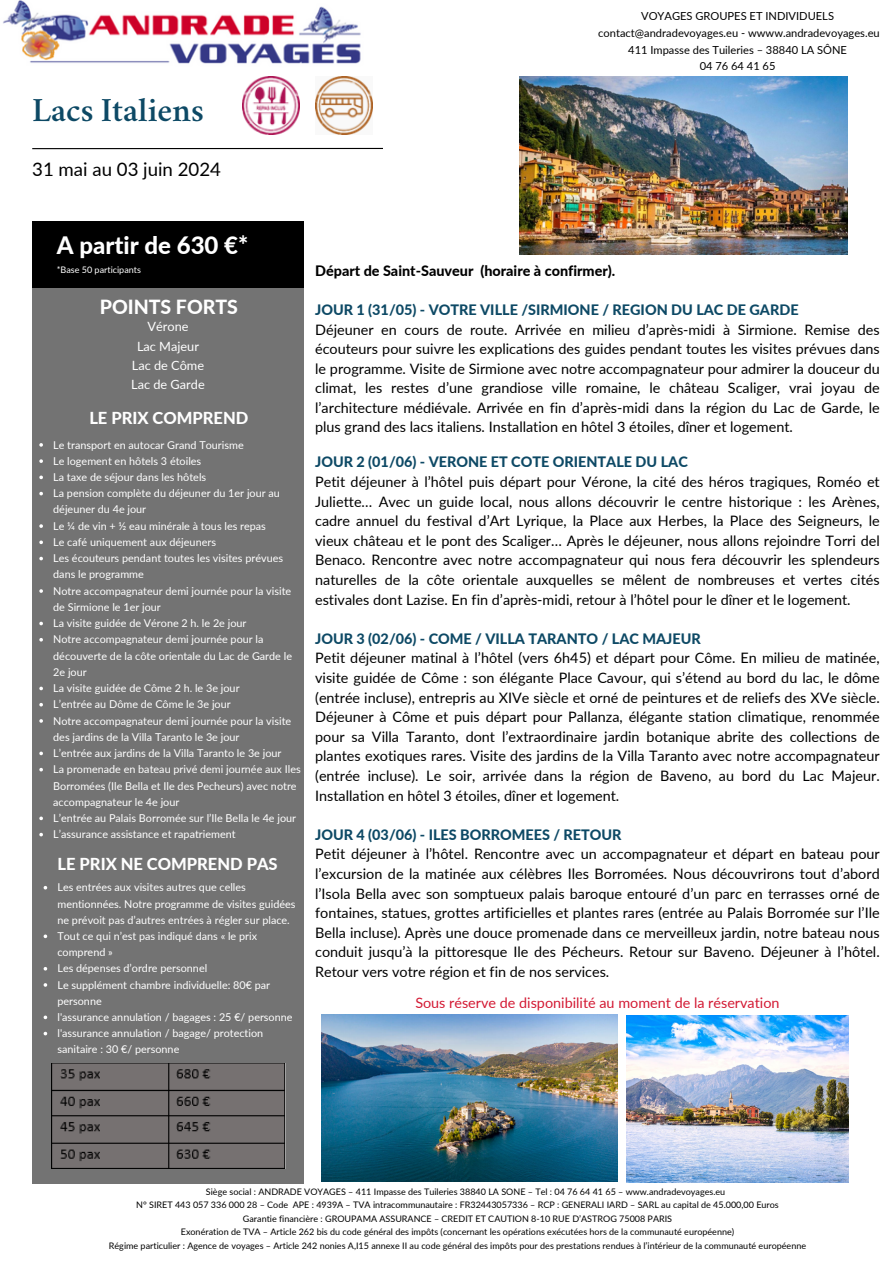
<style>
.page{position:relative;width:894px;height:1264px;background:#fff}
.page>*{position:absolute;margin:0;border:0;box-sizing:border-box;transform-origin:0 0}
.t1{font:600 34.05px "Crimson";color:#0d4965}
.t2{font:800 24px "Lato";color:#fff}
.t3{font:800 19.5px "Lato";color:#fff}
.t4{font:18.6px "Lato";color:#000}
.t5{font:800 16.5px "Lato";color:#fff}
.t6{font:14.4px/19.6px "Lato";color:#000;text-align:justify}
.t7{font:800 14.4px "Lato";color:#0d4965}
.t8{font:14.4px "Lato";color:#d31a34}
.t9{font:800 14.4px "Lato";color:#000}
.t10{font:12.75px "Lato";color:#fff}
.t11{font:11.1px "Lato";color:#000}
.t12{font:10.8px/16.2px "Lato";color:#fff}
.t13{font:9px "Lato";color:#000}
.t14{font:9px "Lato";color:#fff}
</style>
<div class="page">
<div style="left:32px;top:221px;width:271px;height:962px;background:#737373"></div>
<hr style="left:32px;top:148px;width:351px;height:1px;background:#000">
<img style="left:3px;top:0;width:358px;height:64px">
<div style="left:32px;top:221px;width:271px;height:67px;background:#000"></div>
<img style="left:242px;top:77px;width:57px;height:57px">
<img style="left:315px;top:77px;width:57px;height:57px">
<img style="left:321px;top:1014px;width:296px;height:167px">
<img style="left:626px;top:1015px;width:222px;height:166px">
<img style="left:519px;top:77px;width:328px;height:177px">
<img style="left:51px;top:1063px;width:234px;height:105px">
<svg style="left:39px;top:443px;width:4px;height:3px"></svg>
<svg style="left:39px;top:459px;width:4px;height:4px"></svg>
<svg style="left:39px;top:475px;width:4px;height:4px"></svg>
<svg style="left:39px;top:492px;width:4px;height:3px"></svg>
<svg style="left:39px;top:524px;width:4px;height:4px"></svg>
<svg style="left:39px;top:540px;width:4px;height:4px"></svg>
<svg style="left:39px;top:556px;width:4px;height:4px"></svg>
<svg style="left:39px;top:589px;width:4px;height:4px"></svg>
<svg style="left:39px;top:621px;width:4px;height:4px"></svg>
<svg style="left:39px;top:638px;width:4px;height:3px"></svg>
<svg style="left:39px;top:686px;width:4px;height:4px"></svg>
<svg style="left:39px;top:703px;width:4px;height:3px"></svg>
<svg style="left:39px;top:719px;width:4px;height:3px"></svg>
<svg style="left:39px;top:751px;width:4px;height:4px"></svg>
<svg style="left:39px;top:767px;width:4px;height:4px"></svg>
<svg style="left:39px;top:816px;width:4px;height:4px"></svg>
<svg style="left:39px;top:832px;width:4px;height:4px"></svg>
<svg style="left:44px;top:934px;width:3px;height:4px"></svg>
<svg style="left:44px;top:1015px;width:3px;height:4px"></svg>
<p class="t1" style="left:32px;top:97px;width:173px">Lacs Italiens</p>
<p class="t4" style="left:32px;top:158px;width:190px">31 mai au 03 juin 2024</p>
<p class="t11" style="left:641px;top:9px;width:194px">VOYAGES GROUPES ET INDIVIDUELS</p>
<p class="t11" style="left:598px;top:26px;width:283px">contact@andradevoyages.eu - wwww.andradevoyages.eu</p>
<p class="t11" style="left:628px;top:43px;width:220px">411 Impasse des Tuileries – 38840 LA SÔNE</p>
<p class="t11" style="left:699px;top:59px;width:77px">04 76 64 41 65</p>
<p class="t2" style="left:57px;top:230px;width:193px">A partir de 630 €*</p>
<p class="t14" style="left:57px;top:264px;width:86px">*Base 50 participants</p>
<p class="t3" style="left:100px;top:295px;width:140px">POINTS FORTS</p>
<p class="t10" style="left:147px;top:319px;width:43px">Vérone</p>
<p class="t10" style="left:137px;top:338px;width:63px">Lac Majeur</p>
<p class="t10" style="left:132px;top:357px;width:74px">Lac de Côme</p>
<p class="t10" style="left:131px;top:376px;width:75px">Lac de Garde</p>
<p class="t5" style="left:89px;top:408px;width:160px">LE PRIX COMPREND</p>
<p class="t12" style="left:53px;top:436px;width:192px">Le transport en autocar Grand Tourisme</p>
<p class="t12" style="left:53px;top:452px;width:149px">Le logement en hôtels 3 étoiles</p>
<p class="t12" style="left:53px;top:468px;width:154px">La taxe de séjour dans les hôtels</p>
<p class="t12" style="left:53px;top:485px;width:228px">La pension complète du déjeuner du 1er jour au déjeuner du 4e jour</p>
<p class="t12" style="left:53px;top:517px;width:214px">Le ¼ de vin + ½ eau minérale à tous les repas</p>
<p class="t12" style="left:53px;top:533px;width:164px">Le café uniquement aux déjeuners</p>
<p class="t12" style="left:53px;top:550px;width:231px">Les écouteurs pendant toutes les visites prévues dans le programme</p>
<p class="t12" style="left:53px;top:582px;width:239px">Notre accompagnateur demi journée pour la visite de Sirmione le 1er jour</p>
<p class="t12" style="left:53px;top:615px;width:195px">La visite guidée de Vérone 2 h. le 2e jour</p>
<p class="t12" style="left:53px;top:631px;width:240px">Notre accompagnateur demi journée pour la découverte de la côte orientale du Lac de Garde le<br>2e jour</p>
<p class="t12" style="left:53px;top:679px;width:188px">La visite guidée de Côme 2 h. le 3e jour</p>
<p class="t12" style="left:53px;top:696px;width:179px">L’entrée au Dôme de Côme le 3e jour</p>
<p class="t12" style="left:53px;top:712px;width:239px">Notre accompagnateur demi journée pour la visite des jardins de la Villa Taranto le 3e jour</p>
<p class="t12" style="left:53px;top:744px;width:230px">L’entrée aux jardins de la Villa Taranto le 3e jour</p>
<p class="t12" style="left:53px;top:761px;width:249px">La promenade en bateau privé demi journée aux Iles<br>Borromées (Ile Bella et Ile des Pecheurs) avec notre accompagnateur le 4e jour</p>
<p class="t12" style="left:53px;top:809px;width:244px">L’entrée au Palais Borromée sur l’Ile Bella le 4e jour</p>
<p class="t12" style="left:53px;top:826px;width:184px">L’assurance assistance et rapatriement</p>
<p class="t5" style="left:58px;top:854px;width:221px">LE PRIX NE COMPREND PAS</p>
<p class="t12" style="left:57px;top:879px;width:239px">Les entrées aux visites autres que celles mentionnées. Notre programme de visites guidées ne prévoit pas d’autres entrées à régler sur place.</p>
<p class="t12" style="left:57px;top:927px;width:201px">Tout ce qui n’est pas indiqué dans « le prix comprend »</p>
<p class="t12" style="left:57px;top:960px;width:151px">Les dépenses d’ordre personnel</p>
<p class="t12" style="left:57px;top:976px;width:214px">Le supplément chambre individuelle: 80€ par personne</p>
<p class="t12" style="left:57px;top:1008px;width:236px">l'assurance annulation / bagages : 25 €/ personne</p>
<p class="t12" style="left:57px;top:1024px;width:207px">l'assurance annulation / bagage/ protection sanitaire : 30 €/ personne</p>
<p class="t9" style="left:315px;top:261px;width:301px">Départ de Saint-Sauveur (horaire à confirmer).</p>
<p class="t7" style="left:315px;top:301px;width:485px">JOUR 1 (31/05) - VOTRE VILLE /SIRMIONE / REGION DU LAC DE GARDE</p>
<p class="t6" style="left:315px;top:319px;width:566px">Déjeuner en cours de route. Arrivée en milieu d’après-midi à Sirmione. Remise des écouteurs pour suivre les explications des guides pendant toutes les visites prévues dans le programme. Visite de Sirmione avec notre accompagnateur pour admirer la douceur du climat, les restes d’une grandiose ville romaine, le château Scaliger, vrai joyau de l’architecture médiévale. Arrivée en fin d’après-midi dans la région du Lac de Garde, le plus grand des lacs italiens. Installation en hôtel 3 étoiles, dîner et logement.</p>
<p class="t7" style="left:315px;top:453px;width:374px">JOUR 2 (01/06) - VERONE ET COTE ORIENTALE DU LAC</p>
<p class="t6" style="left:315px;top:471px;width:566px">Petit déjeuner à l’hôtel puis départ pour Vérone, la cité des héros tragiques, Roméo et Juliette… Avec un guide local, nous allons découvrir le centre historique : les Arènes, cadre annuel du festival d’Art Lyrique, la Place aux Herbes, la Place des Seigneurs, le vieux château et le pont des Scaliger… Après le déjeuner, nous allons rejoindre Torri del Benaco. Rencontre avec notre accompagnateur qui nous fera découvrir les splendeurs naturelles de la côte orientale auxquelles se mêlent de nombreuses et vertes cités estivales dont Lazise. En fin d’après-midi, retour à l’hôtel pour le dîner et le logement.</p>
<p class="t7" style="left:315px;top:629px;width:387px">JOUR 3 (02/06) - COME / VILLA TARANTO / LAC MAJEUR</p>
<p class="t6" style="left:315px;top:648px;width:566px">Petit déjeuner matinal à l’hôtel (vers 6h45) et départ pour Côme. En milieu de matinée, visite guidée de Côme : son élégante Place Cavour, qui s’étend au bord du lac, le dôme (entrée incluse), entrepris au XIVe siècle et orné de peintures et de reliefs des XVe siècle.<br>Déjeuner à Côme et puis départ pour Pallanza, élégante station climatique, renommée pour sa Villa Taranto, dont l’extraordinaire jardin botanique abrite des collections de plantes exotiques rares. Visite des jardins de la Villa Taranto avec notre accompagnateur (entrée incluse). Le soir, arrivée dans la région de Baveno, au bord du Lac Majeur.<br>Installation en hôtel 3 étoiles, dîner et logement.</p>
<p class="t7" style="left:315px;top:825px;width:308px">JOUR 4 (03/06) - ILES BORROMEES / RETOUR</p>
<p class="t6" style="left:315px;top:844px;width:566px">Petit déjeuner à l’hôtel. Rencontre avec un accompagnateur et départ en bateau pour l’excursion de la matinée aux célèbres Iles Borromées. Nous découvrirons tout d’abord l’Isola Bella avec son somptueux palais baroque entouré d’un parc en terrasses orné de fontaines, statues, grottes artificielles et plantes rares (entrée au Palais Borromée sur l’Ile Bella incluse). Après une douce promenade dans ce merveilleux jardin, notre bateau nous conduit jusqu’à la pittoresque Ile des Pécheurs. Retour sur Baveno. Déjeuner à l’hôtel.<br>Retour vers votre région et fin de nos services.</p>
<p class="t8" style="left:415px;top:993px;width:365px">Sous réserve de disponibilité au moment de la réservation</p>
<p class="t13" style="left:206px;top:1185px;width:521px">Siège social : ANDRADE VOYAGES – 411 Impasse des Tuileries 38840 LA SONE – Tel : 04 76 64 41 65 – www.andradevoyages.eu</p>
<p class="t13" style="left:136px;top:1199px;width:644px">N° SIRET 443 057 336 000 28 – Code APE : 4939A – TVA intracommunautaire : FR32443057336 – RCP : GENERALI IARD – SARL au capital de 45.000,00 Euros</p>
<p class="t13" style="left:243px;top:1212px;width:430px">Garantie financière : GROUPAMA ASSURANCE – CREDIT ET CAUTION 8-10 RUE D’ASTROG 75008 PARIS</p>
<p class="t13" style="left:181px;top:1226px;width:554px">Exonération de TVA – Article 262 bis du code général des impôts (concernant les opérations exécutées hors de la communauté européenne)</p>
<p class="t13" style="left:109px;top:1239px;width:698px">Régime particulier : Agence de voyages – Article 242 nonies A,I15 annexe II au code général des impôts pour des prestations rendues à l’intérieur de la communauté européenne</p>
</div>
